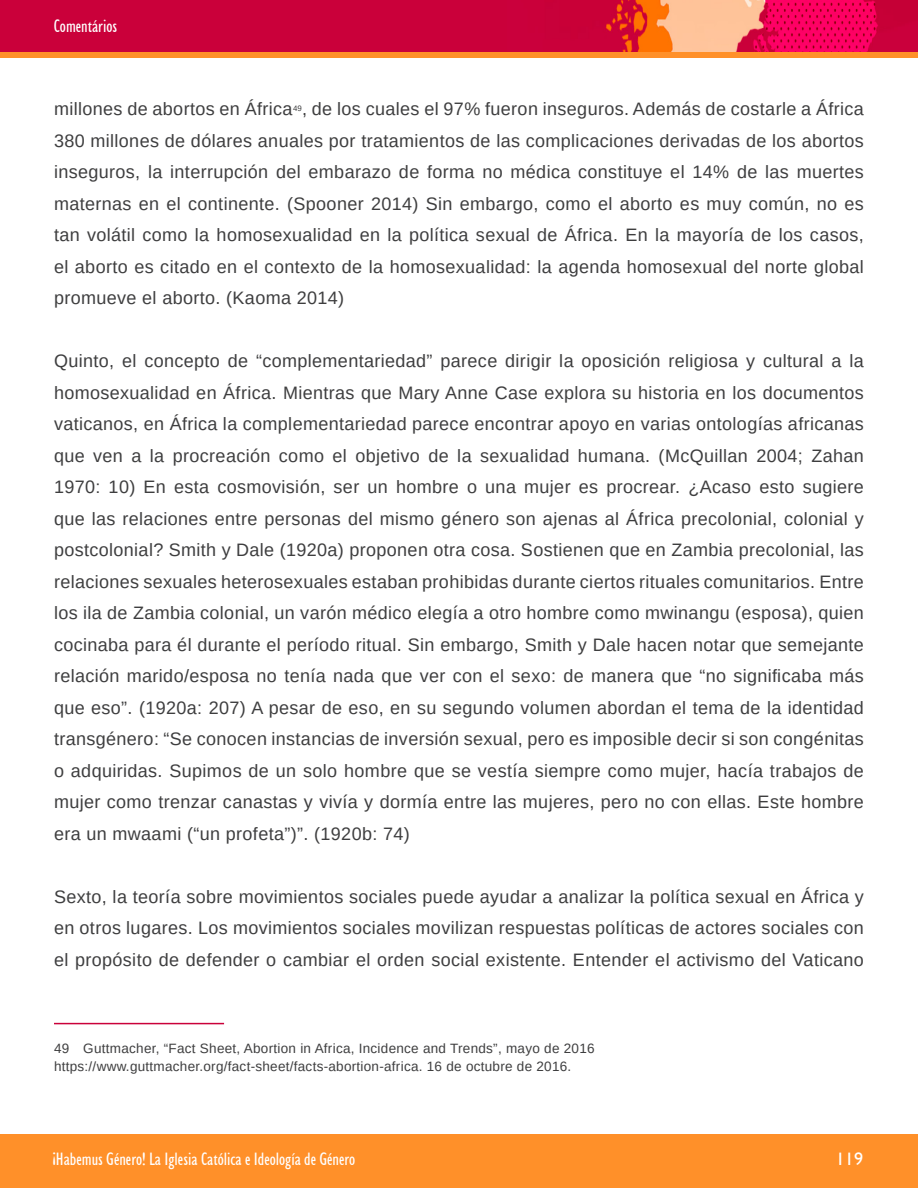
<style>
.page{position:relative;width:918px;height:1188px;background:#fff}
.page>*{position:absolute;margin:0;border:0;box-sizing:border-box;transform-origin:0 0}
.t1{font:18px/31.5px "Liberation Sans";letter-spacing:.02em;color:#3e3e3f;text-align:justify}
.t2{font:condensed 18px "Humanist 521 BT";color:#fff}
.t3{font:18px "Humanist 521 BT";color:#fff}
.t4{font:13.5px "Liberation Sans";letter-spacing:.02em;color:#3e3e3f}
.t5{font:7.8px "Liberation Sans";color:#3e3e3f}
</style>
<div class="page">
<div style="left:0;top:0;width:918px;height:54px;background:#ca003a"></div>
<img style="left:508px;top:0;width:410px;height:53px">
<div style="left:0;top:53px;width:918px;height:5px;background:#ff9029"></div>
<div style="left:0;top:1134px;width:918px;height:54px;background:#ff9029"></div>
<hr style="left:54px;top:1023px;width:170px;height:1px;background:#ca003a">
<p class="t2" style="left:54px;top:16px;width:65px">Comentários</p>
<p class="t1" style="left:54px;top:93px;width:811px;text-indent:248px">, de los cuales el 97% fueron inseguros. Además de costarle a África 380 millones de dólares anuales por tratamientos de las complicaciones derivadas de los abortos inseguros, la interrupción del embarazo de forma no médica constituye el 14% de las muertes maternas en el continente. (Spooner 2014) Sin embargo, como el aborto es muy común, no es tan volátil como la homosexualidad en la política sexual de África. En la mayoría de los casos, el aborto es citado en el contexto de la homosexualidad: la agenda homosexual del norte global promueve el aborto. (Kaoma 2014)</p>
<p class="t1" style="left:54px;top:93px;width:240px">millones de abortos en África</p>
<p class="t5" style="left:293px;top:103px;width:10px">49</p>
<p class="t1" style="left:54px;top:345px;width:812px">Quinto, el concepto de “complementariedad” parece dirigir la oposición religiosa y cultural a la homosexualidad en África. Mientras que Mary Anne Case explora su historia en los documentos vaticanos, en África la complementariedad parece encontrar apoyo en varias ontologías africanas que ven a la procreación como el objetivo de la sexualidad humana. (McQuillan 2004; Zahan 1970: 10) En esta cosmovisión, ser un hombre o una mujer es procrear. ¿Acaso esto sugiere que las relaciones entre personas del mismo género son ajenas al África precolonial, colonial y postcolonial? Smith y Dale (1920a) proponen otra cosa. Sostienen que en Zambia precolonial, las relaciones sexuales heterosexuales estaban prohibidas durante ciertos rituales comunitarios. Entre los ila de Zambia colonial, un varón médico elegía a otro hombre como mwinangu (esposa), quien cocinaba para él durante el período ritual. Sin embargo, Smith y Dale hacen notar que semejante relación marido/esposa no tenía nada que ver con el sexo: de manera que “no significaba más que eso”. (1920a: 207) A pesar de eso, en su segundo volumen abordan el tema de la identidad transgénero: “Se conocen instancias de inversión sexual, pero es imposible decir si son congénitas o adquiridas. Supimos de un solo hombre que se vestía siempre como mujer, hacía trabajos de mujer como trenzar canastas y vivía y dormía entre las mujeres, pero no con ellas. Este hombre era un mwaami (“un profeta”)”. (1920b: 74)</p>
<p class="t1" style="left:54px;top:881px;width:811px">Sexto, la teoría sobre movimientos sociales puede ayudar a analizar la política sexual en África y en otros lugares. Los movimientos sociales movilizan respuestas políticas de actores sociales con el propósito de defender o cambiar el orden social existente. Entender el activismo del Vaticano</p>
<p class="t4" style="left:54px;top:1040px;width:542px">49 Guttmacher, “Fact Sheet, Abortion in Africa, Incidence and Trends”, mayo de 2016</p>
<p class="t4" style="left:54px;top:1058px;width:519px">https://www.guttmacher.org/fact-sheet/facts-abortion-africa. 16 de octubre de 2016.</p>
<p class="t2" style="left:52px;top:1149px;width:304px">¡Habemus Género! La Iglesia Católica e Ideología de Género</p>
<p class="t3" style="left:836px;top:1148px;width:29px">119</p>
</div>
